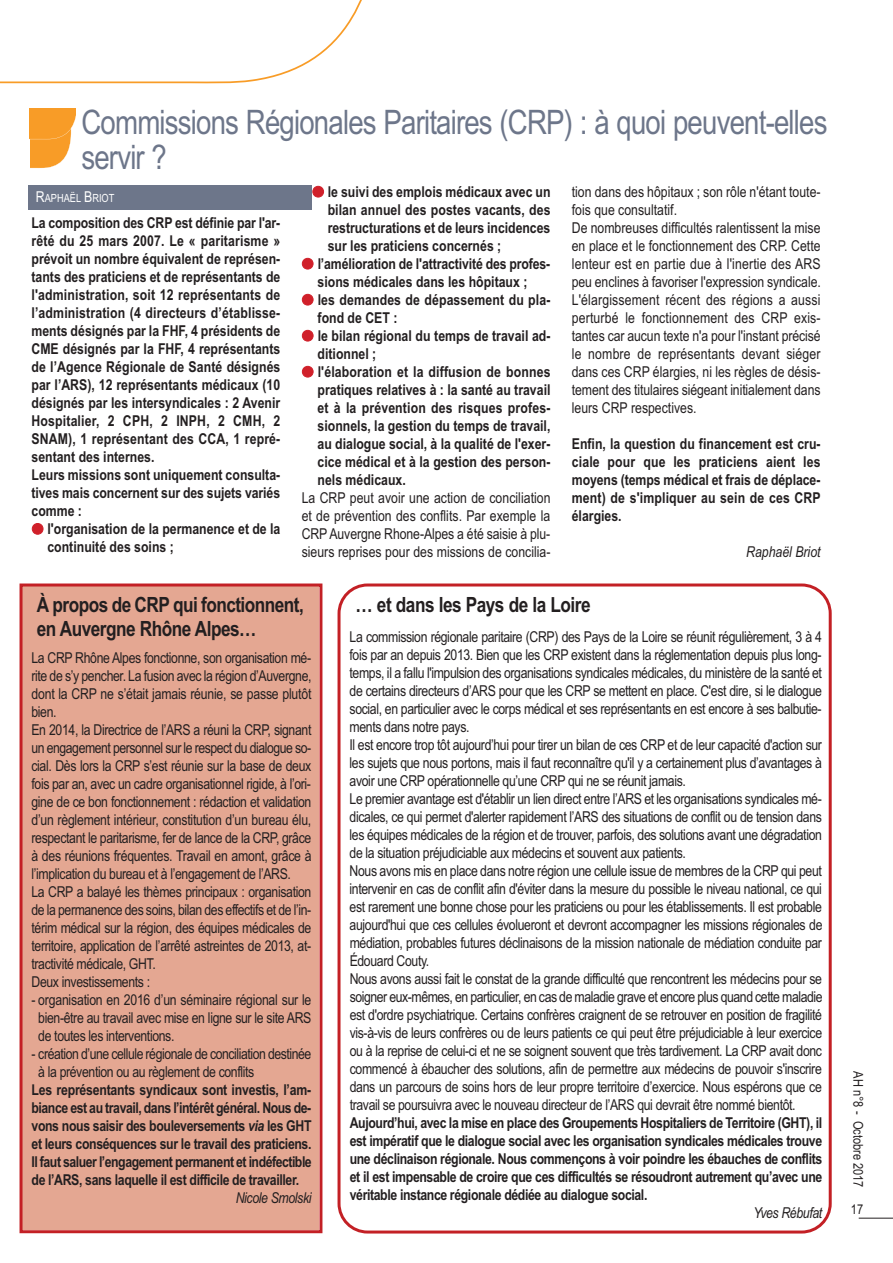
<style>
.page{position:relative;width:893px;height:1263px;background:#fff}
.page>*{position:absolute;margin:0;border:0;box-sizing:border-box;transform-origin:0 0}
.t1{font:33.75px/35.2px "Arial Narrow";letter-spacing:-.025em;color:#6d768a}
.t2{font:700 21px/24px "Arial Narrow";letter-spacing:-.025em;color:#231f20}
.t3{font:15px/18px "Arial Narrow";letter-spacing:-.025em;color:#231f20}
.t4{font:700 15px/18px "Arial Narrow";color:#231f20;text-align:justify}
.t5{font:15px/18px "Arial Narrow";color:#231f20}
.t6{font:italic 15px "Arial Narrow";letter-spacing:-.025em;color:#231f20}
.t7{font:italic 15px "Arial Narrow";color:#231f20}
.t8{font:13.5px "Arial Narrow";color:#231f20}
.t9{font:11.25px "Arial Narrow";color:#fff}
.s1{font-size:15px}
.s2{color:#d0202a}
.s3{font-style:italic}
</style>
<div class="page">
<svg style="left:0;top:0;width:362px;height:84px"></svg>
<svg style="left:338px;top:583px;width:494px;height:650px"></svg>
<div style="left:23px;top:586px;width:296px;height:644px;background:#e4a792"></div>
<div style="left:20px;top:583px;width:302px;height:650px;border:3px solid #c32025"></div>
<svg style="left:30px;top:109px;width:46px;height:59px;background:#f9ab48"></svg>
<div style="left:28px;top:186px;width:284px;height:24px;background:#6d768a"></div>
<hr style="left:859px;top:1218px;width:34px;height:1px;background:#231f20">
<h1 class="t1" style="left:81px;top:104px;width:748px">Commissions Régionales Paritaires (CRP) : à quoi peuvent-elles servir ?</h1>
<p class="t9" style="left:36px;top:191px;width:80px"><span class="s1">R</span>APHAËL <span class="s1">B</span>RIOT</p>
<p class="t5" style="left:572px;top:183px;width:251px">tion dans des hôpitaux ; son rôle n'étant toute&shy;fois que consultatif.<br>De nombreuses difficultés ralentissent la mise en place et le fonctionnement des CRP. Cette lenteur est en partie due à l'inertie des ARS peu enclines à favoriser l'expression syndicale.<br>L'élargissement récent des régions a aussi perturbé le fonctionnement des CRP exis&shy;tantes car aucun texte n'a pour l'instant précisé le nombre de représentants devant siéger dans ces CRP élargies, ni les règles de désis&shy;tement des titulaires siégeant initialement dans leurs CRP respectives.</p>
<p class="t4" style="left:572px;top:435px;width:251px">Enfin, la question du financement est cru&shy;ciale pour que les praticiens aient les moyens (temps médical et frais de déplace&shy;ment) de s'impliquer au sein de ces CRP élargies.</p>
<p class="t7" style="left:746px;top:543px;width:76px">Raphaël Briot</p>
<p class="t4" style="left:328px;top:183px;width:224px;text-indent:-15px"><span class="s2">●</span> le suivi des emplois médicaux avec un bilan annuel des postes vacants, des restructurations et de leurs incidences sur les praticiens concernés ;</p>
<p class="t4" style="left:302px;top:255px;width:250px;text-align:center"><span class="s2">●</span> l’amélioration de l'attractivité des profes&shy;sions médicales dans les hôpitaux ;</p>
<p class="t4" style="left:318px;top:291px;width:234px;text-indent:-16px"><span class="s2">●</span> les demandes de dépassement du pla&shy;fond de CET :</p>
<p class="t4" style="left:318px;top:327px;width:234px;text-indent:-16px"><span class="s2">●</span> le bilan régional du temps de travail ad&shy;ditionnel ;</p>
<p class="t4" style="left:318px;top:363px;width:234px;text-indent:-16px"><span class="s2">●</span> l'élaboration et la diffusion de bonnes pratiques relatives à : la santé au travail et à la prévention des risques profes&shy;sionnels, la gestion du temps de travail, au dialogue social, à la qualité de l'exer&shy;cice médical et à la gestion des person&shy;nels médicaux.</p>
<p class="t3" style="left:302px;top:489px;width:250px;text-align:justify">La CRP peut avoir une action de conciliation et de prévention des conflits. Par exemple la CRP Auvergne Rhone-Alpes a été saisie à plu&shy;sieurs reprises pour des missions de concilia-</p>
<p class="t4" style="left:31px;top:214px;width:250px;text-align:left">La composition des CRP est définie par l'ar&shy;rêté du 25 mars 2007. Le « paritarisme » prévoit un nombre équivalent de représen&shy;tants des praticiens et de représentants de l'administration, soit 12 représentants de l’administration (4 directeurs d’établisse&shy;ments désignés par la FHF, 4 présidents de CME désignés par la FHF, 4 représentants de l’Agence Régionale de Santé désignés par l’ARS), 12 représentants médicaux (10 désignés par les intersyndicales : 2 Avenir Hospitalier, 2 CPH, 2 INPH, 2 CMH, 2<br>SNAM), 1 représentant des CCA, 1 repré&shy;sentant des internes.<br>Leurs missions sont uniquement consulta&shy;tives mais concernent sur des sujets variés comme :</p>
<p class="t4" style="left:47px;top:520px;width:234px;text-indent:-16px"><span class="s2">●</span> l'organisation de la permanence et de la continuité des soins ;</p>
<h2 class="t2" style="left:37px;top:593px;width:269px">À propos de CRP qui fonctionnent, en Auvergne Rhône Alpes…</h2>
<h2 class="t2" style="left:355px;top:593px;width:237px">… et dans les Pays de la Loire</h2>
<p class="t3" style="left:350px;top:628px;width:474px">La commission régionale paritaire (CRP) des Pays de la Loire se réunit régulièrement, 3 à 4 fois par an depuis 2013. Bien que les CRP existent dans la réglementation depuis plus long&shy;temps, il a fallu l'impulsion des organisations syndicales médicales, du ministère de la santé et de certains directeurs d’ARS pour que les CRP se mettent en place. C'est dire, si le dialogue social, en particulier avec le corps médical et ses représentants en est encore à ses balbutie&shy;ments dans notre pays.<br>Il est encore trop tôt aujourd’hui pour tirer un bilan de ces CRP et de leur capacité d'action sur les sujets que nous portons, mais il faut reconnaître qu'il y a certainement plus d’avantages à avoir une CRP opérationnelle qu’une CRP qui ne se réunit jamais.<br>Le premier avantage est d'établir un lien direct entre l’ARS et les organisations syndicales mé&shy;dicales, ce qui permet d'alerter rapidement l’ARS des situations de conflit ou de tension dans les équipes médicales de la région et de trouver, parfois, des solutions avant une dégradation de la situation préjudiciable aux médecins et souvent aux patients.<br>Nous avons mis en place dans notre région une cellule issue de membres de la CRP qui peut intervenir en cas de conflit afin d'éviter dans la mesure du possible le niveau national, ce qui est rarement une bonne chose pour les praticiens ou pour les établissements. Il est probable aujourd'hui que ces cellules évolueront et devront accompagner les missions régionales de médiation, probables futures déclinaisons de la mission nationale de médiation conduite par Édouard Couty.<br>Nous avons aussi fait le constat de la grande difficulté que rencontrent les médecins pour se soigner eux-mêmes, en particulier, en cas de maladie grave et encore plus quand cette maladie est d'ordre psychiatrique. Certains confrères craignent de se retrouver en position de fragilité vis-à-vis de leurs confrères ou de leurs patients ce qui peut être préjudiciable à leur exercice ou à la reprise de celui-ci et ne se soignent souvent que très tardivement. La CRP avait donc commencé à ébaucher des solutions, afin de permettre aux médecins de pouvoir s'inscrire dans un parcours de soins hors de leur propre territoire d’exercice. Nous espérons que ce travail se poursuivra avec le nouveau directeur de l’ARS qui devrait être nommé bientôt.</p>
<p class="t4" style="left:350px;top:1114px;width:474px">Aujourd’hui, avec la mise en place des Groupements Hospitaliers de Territoire (GHT), il est impératif que le dialogue social avec les organisation syndicales médicales trouve une déclinaison régionale. Nous commençons à voir poindre les ébauches de conflits et il est impensable de croire que ces difficultés se résoudront autrement qu’avec une véritable instance régionale dédiée au dialogue social.</p>
<p class="t6" style="left:753px;top:1204px;width:70px">Yves Rébufat</p>
<p class="t3" style="left:31px;top:648px;width:282px">La CRP Rhône Alpes fonctionne, son organisation mé&shy;rite de s’y pencher. La fusion avec la région d’Auvergne, dont la CRP ne s’était jamais réunie, se passe plutôt bien.<br>En 2014, la Directrice de l’ARS a réuni la CRP, signant un engagement personnel sur le respect du dialogue so&shy;cial. Dès lors la CRP s’est réunie sur la base de deux fois par an, avec un cadre organisationnel rigide, à l’ori&shy;gine de ce bon fonctionnement : rédaction et validation d’un règlement intérieur, constitution d’un bureau élu, respectant le paritarisme, fer de lance de la CRP, grâce à des réunions fréquentes. Travail en amont, grâce à l’implication du bureau et à l’engagement de l’ARS.<br>La CRP a balayé les thèmes principaux : organisation de la permanence des soins, bilan des effectifs et de l’in&shy;térim médical sur la région, des équipes médicales de territoire, application de l’arrêté astreintes de 2013, at&shy;tractivité médicale, GHT.<br>Deux investissements :</p>
<p class="t3" style="left:38px;top:990px;width:275px;text-align:justify;text-indent:-7px">- organisation en 2016 d’un séminaire régional sur le bien -être au travail avec mise en ligne sur le site ARS de toutes les interventions.</p>
<p class="t3" style="left:38px;top:1044px;width:275px;text-indent:-7px">- création d’une cellule régionale de conciliation destinée à la prévention ou au règlement de conflits</p>
<p class="t4" style="left:32px;top:1080px;width:282px">Les représentants syndicaux sont investis, l’am&shy;biance est au travail, dans l’intérêt général. Nous de&shy;vons nous saisir des bouleversements <span class="s3">via</span> les GHT et leurs conséquences sur le travail des praticiens.<br>Il faut saluer l’engagement permanent et indéfectible de l’ARS, sans laquelle il est difficile de travailler.</p>
<p class="t6" style="left:236px;top:1189px;width:77px">Nicole Smolski</p>
<p class="t8" style="left:866px;top:1071px;width:118px;rotate:90deg">AH n°8 - Octobre 2017</p>
<p class="t8" style="left:851px;top:1202px;width:14px">17</p>
</div>
